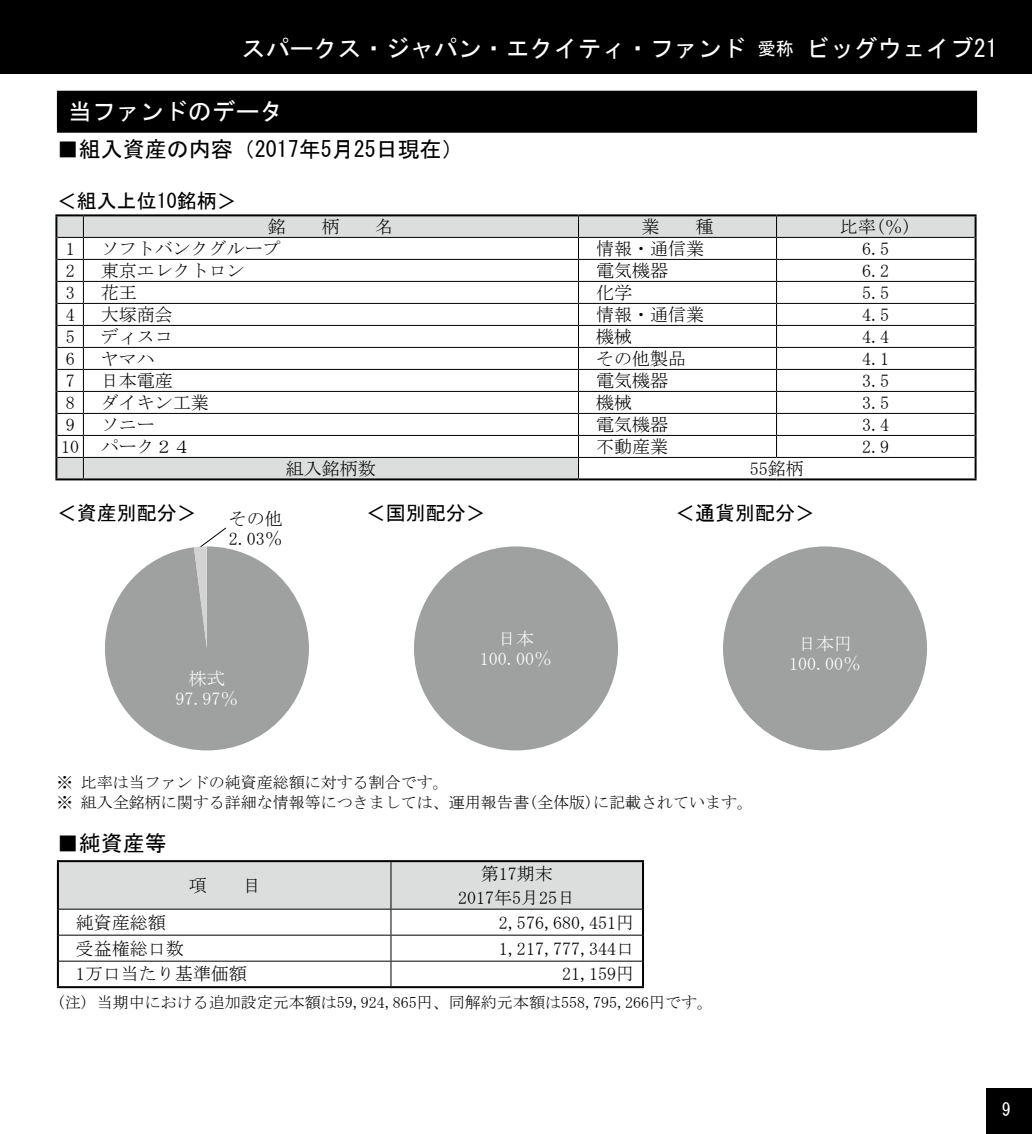
<style>
.page{position:relative;width:1032px;height:1134px;background:#fff}
.page>*{position:absolute;margin:0;border:0;box-sizing:border-box;transform-origin:0 0}
.t1{font:24px "MS Gothic";color:#fff}
.t2{font:22px "MS Gothic";color:#000}
.t3{font:20px "MS Gothic";color:#000}
.t4{font:18px/24px "MS Mincho";color:#000;text-align:center}
.t5{font:18px/20px "MS Mincho";color:#fff;text-align:center}
.t6{font:18px "MS Gothic";color:#fff}
.t7{font:16px/20px "MS Mincho";color:#000}
.s1{font-size:18px}
</style>
<div class="page">
<div style="left:0;top:0;width:1032px;height:74px;background:#000"></div>
<div style="left:986px;top:1089px;width:46px;height:45px;background:#000"></div>
<div style="left:58px;top:92px;width:918px;height:40px;background:#000"></div>
<hr style="left:57px;top:91px;width:920px;height:2px;background:#000">
<hr style="left:57px;top:93px;width:2px;height:38px;background:#000">
<hr style="left:975px;top:93px;width:2px;height:38px;background:#000">
<hr style="left:57px;top:131px;width:920px;height:2px;background:#000">
<svg style="left:84px;top:216px;width:890px;height:262px"></svg>
<hr style="left:83px;top:237px;width:495px;height:1px;background:#000">
<hr style="left:578px;top:237px;width:198px;height:1px;background:#000">
<hr style="left:776px;top:237px;width:198px;height:1px;background:#000">
<svg style="left:776px;top:216px;width:1px;height:241px"></svg>
<svg style="left:578px;top:216px;width:1px;height:262px"></svg>
<hr style="left:83px;top:259px;width:495px;height:1px;background:#000">
<hr style="left:578px;top:259px;width:198px;height:1px;background:#000">
<hr style="left:776px;top:259px;width:198px;height:1px;background:#000">
<hr style="left:83px;top:281px;width:495px;height:1px;background:#000">
<hr style="left:578px;top:281px;width:198px;height:1px;background:#000">
<hr style="left:776px;top:281px;width:198px;height:1px;background:#000">
<hr style="left:83px;top:303px;width:495px;height:1px;background:#000">
<hr style="left:578px;top:303px;width:198px;height:1px;background:#000">
<hr style="left:776px;top:303px;width:198px;height:1px;background:#000">
<hr style="left:83px;top:325px;width:495px;height:1px;background:#000">
<hr style="left:578px;top:325px;width:198px;height:1px;background:#000">
<hr style="left:776px;top:325px;width:198px;height:1px;background:#000">
<hr style="left:83px;top:347px;width:495px;height:1px;background:#000">
<hr style="left:578px;top:347px;width:198px;height:1px;background:#000">
<hr style="left:776px;top:347px;width:198px;height:1px;background:#000">
<hr style="left:83px;top:369px;width:495px;height:1px;background:#000">
<hr style="left:578px;top:369px;width:198px;height:1px;background:#000">
<hr style="left:776px;top:369px;width:198px;height:1px;background:#000">
<hr style="left:83px;top:391px;width:495px;height:1px;background:#000">
<hr style="left:578px;top:391px;width:198px;height:1px;background:#000">
<hr style="left:776px;top:391px;width:198px;height:1px;background:#000">
<hr style="left:83px;top:413px;width:495px;height:1px;background:#000">
<hr style="left:578px;top:413px;width:198px;height:1px;background:#000">
<hr style="left:776px;top:413px;width:198px;height:1px;background:#000">
<hr style="left:83px;top:435px;width:495px;height:1px;background:#000">
<hr style="left:578px;top:435px;width:198px;height:1px;background:#000">
<hr style="left:776px;top:435px;width:198px;height:1px;background:#000">
<svg style="left:57px;top:216px;width:27px;height:262px"></svg>
<hr style="left:83px;top:457px;width:495px;height:1px;background:#000">
<hr style="left:578px;top:457px;width:198px;height:1px;background:#000">
<hr style="left:776px;top:457px;width:198px;height:1px;background:#000">
<hr style="left:55px;top:214px;width:28px;height:2px;background:#000">
<hr style="left:55px;top:216px;width:2px;height:21px;background:#000">
<hr style="left:83px;top:214px;width:495px;height:2px;background:#000">
<hr style="left:578px;top:214px;width:198px;height:2px;background:#000">
<hr style="left:776px;top:214px;width:200px;height:2px;background:#000">
<hr style="left:974px;top:216px;width:2px;height:21px;background:#000">
<hr style="left:55px;top:237px;width:2px;height:22px;background:#000">
<hr style="left:974px;top:237px;width:2px;height:22px;background:#000">
<hr style="left:55px;top:259px;width:2px;height:22px;background:#000">
<hr style="left:974px;top:259px;width:2px;height:22px;background:#000">
<hr style="left:55px;top:281px;width:2px;height:22px;background:#000">
<hr style="left:974px;top:281px;width:2px;height:22px;background:#000">
<hr style="left:55px;top:303px;width:2px;height:22px;background:#000">
<hr style="left:974px;top:303px;width:2px;height:22px;background:#000">
<hr style="left:55px;top:325px;width:2px;height:22px;background:#000">
<hr style="left:974px;top:325px;width:2px;height:22px;background:#000">
<hr style="left:55px;top:347px;width:2px;height:22px;background:#000">
<hr style="left:974px;top:347px;width:2px;height:22px;background:#000">
<hr style="left:55px;top:369px;width:2px;height:22px;background:#000">
<hr style="left:974px;top:369px;width:2px;height:22px;background:#000">
<hr style="left:55px;top:391px;width:2px;height:22px;background:#000">
<hr style="left:974px;top:391px;width:2px;height:22px;background:#000">
<hr style="left:55px;top:413px;width:2px;height:22px;background:#000">
<hr style="left:974px;top:413px;width:2px;height:22px;background:#000">
<hr style="left:55px;top:435px;width:2px;height:22px;background:#000">
<hr style="left:974px;top:435px;width:2px;height:22px;background:#000">
<hr style="left:55px;top:457px;width:2px;height:21px;background:#000">
<hr style="left:974px;top:457px;width:2px;height:21px;background:#000">
<hr style="left:55px;top:478px;width:28px;height:2px;background:#000">
<hr style="left:83px;top:478px;width:495px;height:2px;background:#000">
<hr style="left:578px;top:478px;width:198px;height:2px;background:#000">
<hr style="left:776px;top:478px;width:200px;height:2px;background:#000">
<svg style="left:59px;top:862px;width:583px;height:124px"></svg>
<hr style="left:57px;top:860px;width:334px;height:2px;background:#000">
<hr style="left:57px;top:862px;width:2px;height:47px;background:#000">
<hr style="left:391px;top:860px;width:253px;height:2px;background:#000">
<hr style="left:642px;top:862px;width:2px;height:47px;background:#000">
<hr style="left:57px;top:909px;width:2px;height:26px;background:#000">
<hr style="left:642px;top:909px;width:2px;height:26px;background:#000">
<hr style="left:57px;top:935px;width:2px;height:26px;background:#000">
<hr style="left:642px;top:935px;width:2px;height:26px;background:#000">
<hr style="left:57px;top:961px;width:2px;height:25px;background:#000">
<hr style="left:642px;top:961px;width:2px;height:25px;background:#000">
<hr style="left:57px;top:986px;width:334px;height:2px;background:#000">
<hr style="left:391px;top:986px;width:253px;height:2px;background:#000">
<svg style="left:105px;top:527px;width:204px;height:223px"></svg>
<div style="left:414px;top:546px;width:204px;height:204px;background:#9fa0a0;border-radius:50%"></div>
<div style="left:723px;top:546px;width:204px;height:204px;background:#9fa0a0;border-radius:50%"></div>
<h1 class="t1" style="left:242px;top:36px;width:757px">スパークス・ジャパン・エクイティ・ファンド <span class="s1">愛称</span> ビッグウェイブ21</h1>
<h1 class="t1" style="left:68px;top:100px;width:217px">当ファンドのデータ</h1>
<p class="t2" style="left:57px;top:138px;width:409px">■組入資産の内容（2017年5月25日現在）</p>
<p class="t3" style="left:57px;top:190px;width:182px">＜組入上位10銘柄＞</p>
<p class="t4" style="left:641px;top:215px;width:73px">業　　種</p>
<p class="t4" style="left:840px;top:215px;width:73px">比率(％)</p>
<p class="t4" style="left:66px;top:236px;width:10px">1</p>
<p class="t4" style="left:101px;top:236px;width:181px">ソフトバンクグループ</p>
<p class="t4" style="left:596px;top:236px;width:109px">情報・通信業</p>
<p class="t4" style="left:862px;top:236px;width:28px">6.5</p>
<p class="t4" style="left:66px;top:258px;width:10px">2</p>
<p class="t4" style="left:101px;top:258px;width:145px">東京エレクトロン</p>
<p class="t4" style="left:596px;top:258px;width:73px">電気機器</p>
<p class="t4" style="left:862px;top:258px;width:28px">6.2</p>
<p class="t4" style="left:66px;top:280px;width:10px">3</p>
<p class="t4" style="left:101px;top:280px;width:37px">花王</p>
<p class="t4" style="left:596px;top:280px;width:37px">化学</p>
<p class="t4" style="left:862px;top:280px;width:28px">5.5</p>
<p class="t4" style="left:66px;top:302px;width:10px">4</p>
<p class="t4" style="left:101px;top:302px;width:73px">大塚商会</p>
<p class="t4" style="left:596px;top:302px;width:109px">情報・通信業</p>
<p class="t4" style="left:862px;top:302px;width:28px">4.5</p>
<p class="t4" style="left:66px;top:324px;width:10px">5</p>
<p class="t4" style="left:101px;top:324px;width:73px">ディスコ</p>
<p class="t4" style="left:596px;top:324px;width:37px">機械</p>
<p class="t4" style="left:862px;top:324px;width:28px">4.4</p>
<p class="t4" style="left:66px;top:346px;width:10px">6</p>
<p class="t4" style="left:101px;top:346px;width:55px">ヤマハ</p>
<p class="t4" style="left:596px;top:346px;width:91px">その他製品</p>
<p class="t4" style="left:862px;top:346px;width:28px">4.1</p>
<p class="t4" style="left:66px;top:368px;width:10px">7</p>
<p class="t4" style="left:101px;top:368px;width:73px">日本電産</p>
<p class="t4" style="left:596px;top:368px;width:73px">電気機器</p>
<p class="t4" style="left:862px;top:368px;width:28px">3.5</p>
<p class="t4" style="left:66px;top:390px;width:10px">8</p>
<p class="t4" style="left:101px;top:390px;width:109px">ダイキン工業</p>
<p class="t4" style="left:596px;top:390px;width:37px">機械</p>
<p class="t4" style="left:862px;top:390px;width:28px">3.5</p>
<p class="t4" style="left:66px;top:412px;width:10px">9</p>
<p class="t4" style="left:101px;top:412px;width:55px">ソニー</p>
<p class="t4" style="left:596px;top:412px;width:73px">電気機器</p>
<p class="t4" style="left:862px;top:412px;width:28px">3.4</p>
<p class="t4" style="left:61px;top:434px;width:131px">10 パーク２４</p>
<p class="t4" style="left:596px;top:434px;width:73px">不動産業</p>
<p class="t4" style="left:862px;top:434px;width:28px">2.9</p>
<p class="t4" style="left:286px;top:456px;width:91px">組入銘柄数</p>
<p class="t4" style="left:750px;top:456px;width:55px">55銘柄</p>
<p class="t3" style="left:57px;top:503px;width:141px">＜資産別配分＞</p>
<p class="t4" style="left:229px;top:509px;width:55px;line-height:20px;text-align:left">その他<br>2.03％</p>
<p class="t5" style="left:175px;top:668px;width:64px">株式<br>97.97％</p>
<p class="t3" style="left:366px;top:503px;width:122px">＜国別配分＞</p>
<p class="t5" style="left:480px;top:628px;width:73px">日本<br>100.00％</p>
<p class="t3" style="left:675px;top:503px;width:141px">＜通貨別配分＞</p>
<p class="t5" style="left:789px;top:633px;width:73px">日本円<br>100.00％</p>
<p class="t7" style="left:57px;top:772px;width:698px">※ 比率は当ファンドの純資産総額に対する割合です。<br>※ 組入全銘柄に関する詳細な情報等につきましては、運用報告書(全体版)に記載されています。</p>
<p class="t2" style="left:57px;top:832px;width:111px">■純資産等</p>
<p class="t4" style="left:189px;top:873px;width:73px">項　　目</p>
<p class="t4" style="left:458px;top:861px;width:118px">第17期末<br>2017年5月25日</p>
<p class="t4" style="left:76px;top:910px;width:91px">純資産総額</p>
<p class="t4" style="left:499px;top:910px;width:136px">2,576,680,451円</p>
<p class="t4" style="left:76px;top:936px;width:110px">受益権総口数</p>
<p class="t4" style="left:499px;top:936px;width:136px">1,217,777,344口</p>
<p class="t4" style="left:76px;top:962px;width:173px">1万口当たり基準価額</p>
<p class="t4" style="left:562px;top:962px;width:73px">21,159円</p>
<p class="t7" style="left:57px;top:992px;width:658px">(注) 当期中における追加設定元本額は59,924,865円、同解約元本額は558,795,266円です。</p>
<p class="t6" style="left:1002px;top:1101px;width:10px">9</p>
</div>
